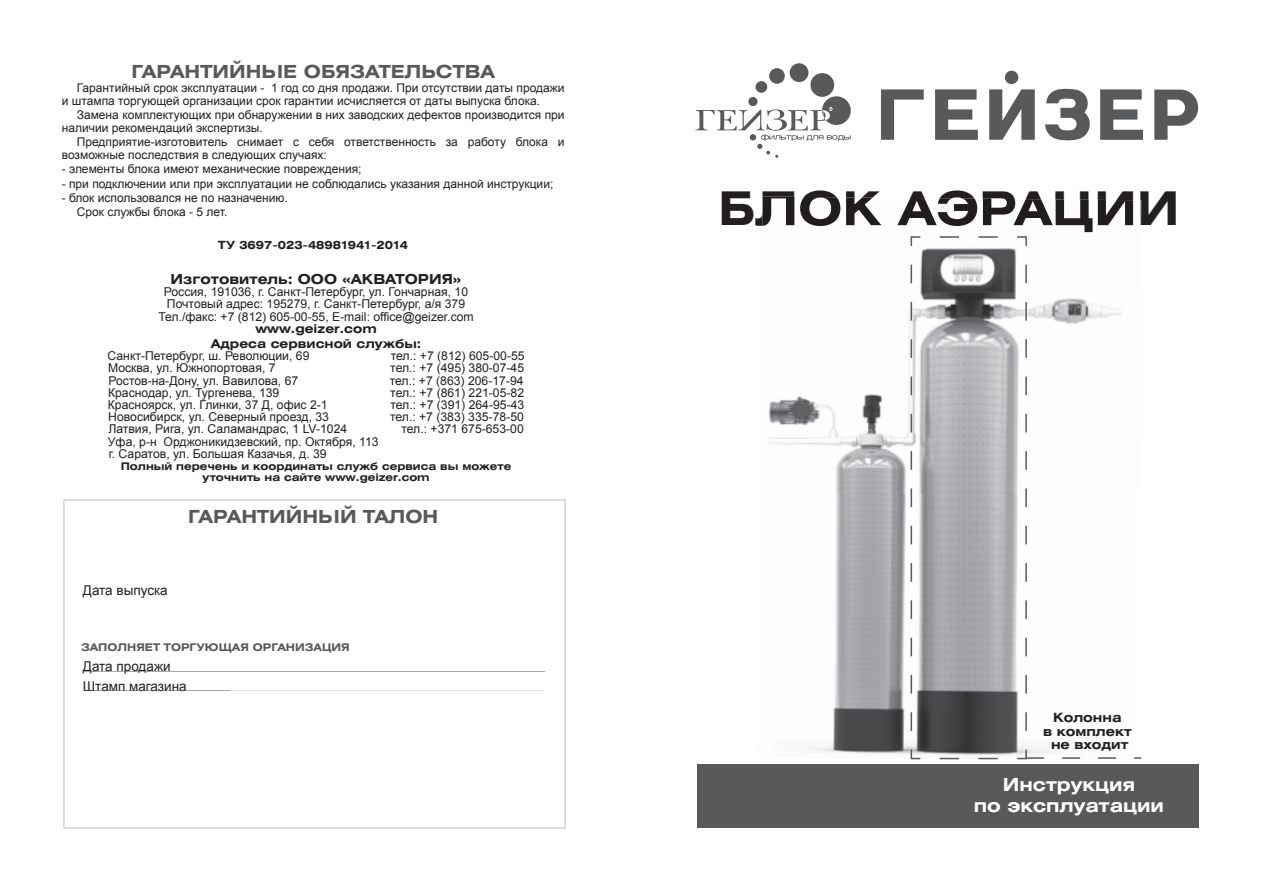
<style>
.page{position:relative;width:1263px;height:893px;background:#fff}
.page>*{position:absolute;margin:0;border:0;box-sizing:border-box;transform-origin:0 0}
.t1{font:700 46.35px "Helios Ext";color:#231f20}
.t2{font:700 18px "Helios Ext";color:#58595b}
.t3{font:700 18px/21.6px "Helios Ext";color:#fff;text-align:center}
.t4{font:700 13.65px "Helios Ext";color:#231f20}
.t5{font:13.5px/19.8px "Arial";color:#231f20}
.t6{font:700 12.75px/13.5px "Helios Ext";color:#231f20;text-align:center}
.t7{font:12.15px/12.1px "Arial";color:#231f20;text-align:center}
.t8{font:700 12.15px/15.3px "Helios Ext";color:#231f20;text-align:center}
.t9{font:12px/12.8px "Arial";color:#231f20}
.t10{font:700 11.25px "Helios Ext";color:#231f20}
.t11{font:700 10.5px/10.5px "Helios Ext";color:#231f20;text-align:center}
.t12{font:700 10.5px "Helios Ext";color:#58595b}
</style>
<div class="page">
<div style="left:697px;top:764px;width:501px;height:64px;background:#58595b"></div>
<div style="left:769px;top:68px;width:16px;height:16px;background:#58595b;border-radius:50%"></div>
<div style="left:790px;top:63px;width:18px;height:19px;background:#58595b;border-radius:50%"></div>
<div style="left:755px;top:81px;width:12px;height:12px;background:#58595b;border-radius:50%"></div>
<div style="left:810px;top:73px;width:24px;height:24px;background:#58595b;border-radius:50%"></div>
<svg style="left:695px;top:96px;width:156px;height:62px"></svg>
<div style="left:1005px;top:71px;width:13px;height:13px;background:#58595b;border-radius:50%"></div>
<svg style="left:881px;top:89px;width:43px;height:51px"></svg>
<svg style="left:989px;top:89px;width:46px;height:51px"></svg>
<svg style="left:1045px;top:89px;width:45px;height:51px"></svg>
<svg style="left:1100px;top:89px;width:43px;height:51px"></svg>
<svg style="left:935px;top:89px;width:43px;height:51px"></svg>
<svg style="left:1154px;top:90px;width:44px;height:50px"></svg>
<svg style="left:63px;top:499px;width:503px;height:330px"></svg>
<svg style="left:230px;top:690px;width:315px;height:1px"></svg>
<hr style="left:85px;top:690px;width:145px;height:1px;background:#a7a9ab">
<hr style="left:176px;top:671px;width:369px;height:1px;background:#a7a9ab">
<hr style="left:85px;top:671px;width:91px;height:1px;background:#a7a9ab">
<img style="left:768px;top:236px;width:273px;height:256px">
<img style="left:1041px;top:232px;width:80px;height:527px">
<img style="left:812px;top:492px;width:232px;height:267px">
<img style="left:762px;top:196px;width:379px;height:36px">
<svg style="left:978px;top:758px;width:20px;height:1px"></svg>
<svg style="left:940px;top:758px;width:19px;height:1px"></svg>
<svg style="left:910px;top:749px;width:10px;height:10px"></svg>
<svg style="left:910px;top:712px;width:2px;height:19px"></svg>
<svg style="left:910px;top:675px;width:2px;height:19px"></svg>
<svg style="left:910px;top:638px;width:2px;height:18px"></svg>
<svg style="left:910px;top:600px;width:2px;height:19px"></svg>
<svg style="left:910px;top:563px;width:2px;height:19px"></svg>
<svg style="left:910px;top:526px;width:2px;height:18px"></svg>
<svg style="left:910px;top:488px;width:2px;height:19px"></svg>
<svg style="left:910px;top:451px;width:2px;height:19px"></svg>
<svg style="left:910px;top:414px;width:2px;height:18px"></svg>
<svg style="left:910px;top:377px;width:2px;height:18px"></svg>
<svg style="left:910px;top:339px;width:2px;height:19px"></svg>
<svg style="left:910px;top:302px;width:2px;height:19px"></svg>
<svg style="left:910px;top:265px;width:2px;height:18px"></svg>
<svg style="left:910px;top:236px;width:10px;height:10px"></svg>
<svg style="left:940px;top:236px;width:19px;height:2px"></svg>
<hr style="left:978px;top:236px;width:20px;height:2px;background:#58595b">
<svg style="left:1017px;top:236px;width:10px;height:10px"></svg>
<svg style="left:1025px;top:265px;width:2px;height:18px"></svg>
<svg style="left:1025px;top:302px;width:2px;height:19px"></svg>
<svg style="left:1025px;top:339px;width:2px;height:19px"></svg>
<svg style="left:1025px;top:377px;width:2px;height:18px"></svg>
<svg style="left:1025px;top:414px;width:2px;height:18px"></svg>
<svg style="left:1025px;top:451px;width:2px;height:19px"></svg>
<svg style="left:1025px;top:488px;width:2px;height:19px"></svg>
<svg style="left:1025px;top:526px;width:2px;height:18px"></svg>
<svg style="left:1025px;top:563px;width:2px;height:19px"></svg>
<svg style="left:1025px;top:600px;width:2px;height:19px"></svg>
<svg style="left:1025px;top:638px;width:2px;height:18px"></svg>
<svg style="left:1025px;top:675px;width:2px;height:19px"></svg>
<svg style="left:1025px;top:712px;width:2px;height:19px"></svg>
<svg style="left:1017px;top:749px;width:27px;height:10px"></svg>
<svg style="left:1062px;top:757px;width:18px;height:2px"></svg>
<svg style="left:1098px;top:757px;width:18px;height:2px"></svg>
<svg style="left:1134px;top:757px;width:7px;height:2px"></svg>
<h2 class="t2" style="left:131px;top:61px;width:365px">ГАРАНТИЙНЫЕ ОБЯЗАТЕЛЬСТВА</h2>
<p class="t9" style="left:62px;top:82px;width:504px;text-indent:15px">Гарантийный срок эксплуатации - 1 год со дня продажи. При отсутствии даты продажи и штампа торгующей организации срок гарантии исчисляется от даты выпуска блока.</p>
<p class="t9" style="left:62px;top:109px;width:504px;text-indent:15px">Замена комплектующих при обнаружении в них заводских дефектов производится при наличии рекомендаций экспертизы.</p>
<p class="t9" style="left:62px;top:136px;width:504px;text-indent:15px">Предприятие-изготовитель снимает с себя ответственность за работу блока и возможные последствия в следующих случаях:</p>
<p class="t9" style="left:62px;top:163px;width:301px">- элементы блока имеют механические повреждения;</p>
<p class="t9" style="left:62px;top:177px;width:493px">- при подключении или при эксплуатации не соблюдались указания данной инструкции;</p>
<p class="t9" style="left:77px;top:191px;width:213px;line-height:14.2px;text-indent:-15px">- блок использовался не по назначению.<br>Срок службы блока - 5 лет.</p>
<p class="t10" style="left:218px;top:239px;width:191px">ТУ 3697-023-48981941-2014</p>
<p class="t4" style="left:171px;top:271px;width:292px">Изготовитель: ООО «АКВАТОРИЯ»</p>
<p class="t7" style="left:158px;top:286px;width:317px">Россия, 191036, г. Санкт-Петербург, ул. Гончарная, 10<br>Почтовый адрес: 195279, г. Санкт-Петербург, а/я 379<br>Тел./факс: +7 (812) 605-00-55, E-mail: office@geizer.com</p>
<p class="t8" style="left:211px;top:320px;width:212px">www.geizer.com<br>Адреса сервисной службы:</p>
<p class="t7" style="left:108px;top:350px;width:203px">Санкт-Петербург, ш. Революции, 69</p>
<p class="t7" style="left:391px;top:350px;width:135px">тел.: +7 (812) 605-00-55</p>
<p class="t7" style="left:108px;top:362px;width:169px">Москва, ул. Южнопортовая, 7</p>
<p class="t7" style="left:390px;top:362px;width:135px">тел.: +7 (495) 380-07-45</p>
<p class="t7" style="left:109px;top:374px;width:191px">Ростов-на-Дону, ул. Вавилова, 67</p>
<p class="t7" style="left:390px;top:374px;width:135px">тел.: +7 (863) 206-17-94</p>
<p class="t7" style="left:108px;top:387px;width:173px">Краснодар, ул. Тургенева, 139</p>
<p class="t7" style="left:390px;top:387px;width:135px">тел.: +7 (861) 221-05-82</p>
<p class="t7" style="left:108px;top:399px;width:221px">Красноярск, ул. Глинки, 37 Д, офис 2-1</p>
<p class="t7" style="left:390px;top:399px;width:135px">тел.: +7 (391) 264-95-43</p>
<p class="t7" style="left:108px;top:411px;width:222px">Новосибирск, ул. Северный проезд, 33</p>
<p class="t7" style="left:390px;top:411px;width:135px">тел.: +7 (383) 335-78-50</p>
<p class="t7" style="left:108px;top:423px;width:240px">Латвия, Рига, ул. Саламандрас, 1 LV-1024</p>
<p class="t7" style="left:401px;top:423px;width:124px">тел.: +371 675-653-00</p>
<p class="t7" style="left:108px;top:435px;width:272px;text-align:left">Уфа, р-н Орджоникидзевский, пр. Октября, 113 г. Саратов, ул. Большая Казачья, д. 39</p>
<p class="t11" style="left:121px;top:461px;width:392px">Полный перечень и координаты служб сервиса вы можете уточнить на сайте www.geizer.com</p>
<h2 class="t2" style="left:188px;top:505px;width:252px">ГАРАНТИЙНЫЙ ТАЛОН</h2>
<p class="t5" style="left:83px;top:580px;width:86px">Дата выпуска</p>
<p class="t12" style="left:81px;top:641px;width:270px">ЗАПОЛНЯЕТ ТОРГУЮЩАЯ ОРГАНИЗАЦИЯ</p>
<p class="t5" style="left:83px;top:656px;width:105px">Дата продажи<br>Штамп магазина</p>
<h1 class="t1" style="left:718px;top:180px;width:463px">БЛОК АЭРАЦИИ</h1>
<p class="t6" style="left:1043px;top:710px;width:90px">Колонна<br>в комплект не входит</p>
<h2 class="t3" style="left:974px;top:773px;width:192px">Инструкция<br>по эксплуатации</h2>
</div>
